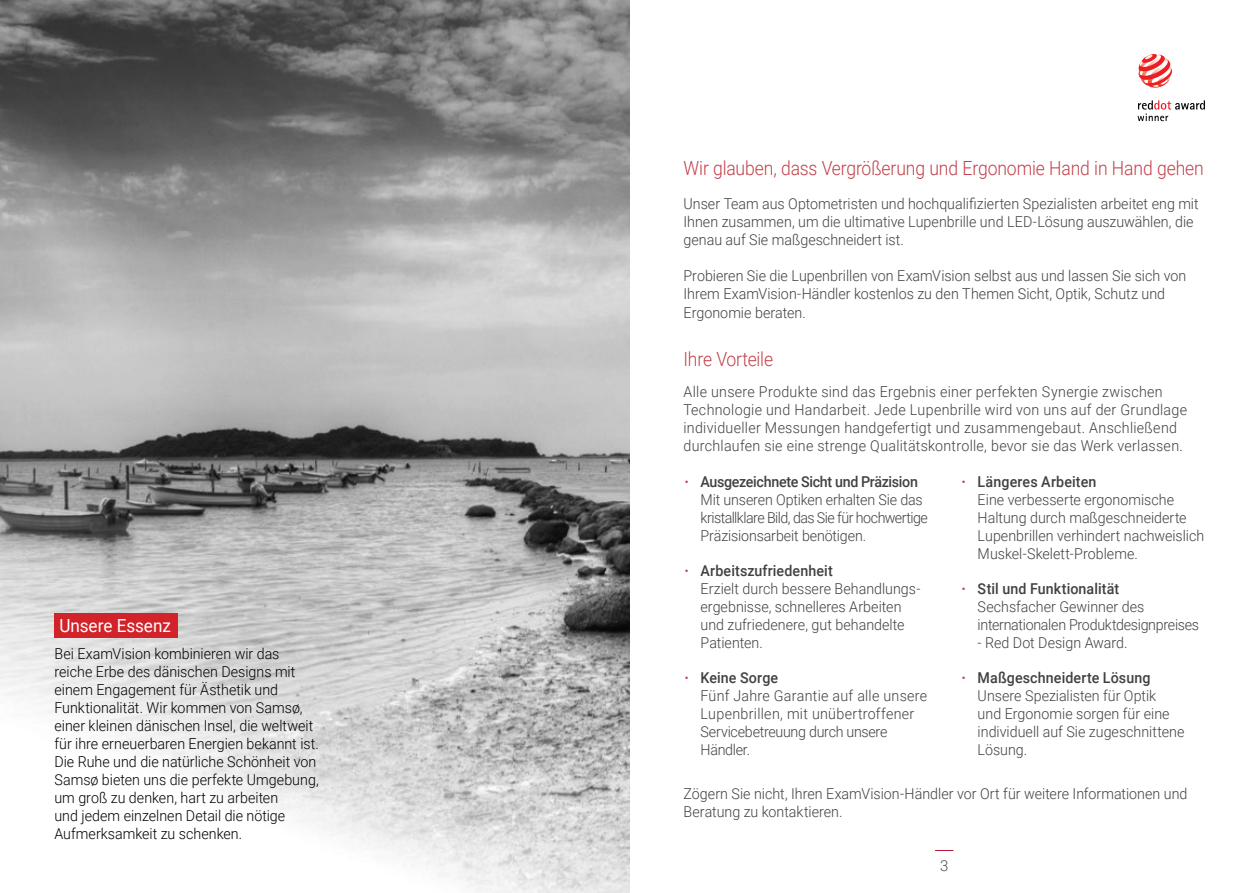
<style>
.page{position:relative;width:1259px;height:893px;background:#fff}
.page>*{position:absolute;margin:0;border:0;box-sizing:border-box;transform-origin:0 0}
.t1{font:300 19.5px "Roboto";letter-spacing:-.005em;color:#c1404a;scale:.9 1}
.t2{font:18px "Roboto";letter-spacing:-.005em;color:#fff;scale:.95 1}
.t3{font:300 15px/18px "Roboto";color:#414042;scale:.95 1}
.t4{font:300 15px/18px "Roboto";color:#000;scale:.95 1}
.t5{font:300 15px/18px "Roboto";letter-spacing:.02em;color:#414042;scale:.95 1}
.t6{font:300 15px "Roboto";color:#4d4d4f}
.s1{font-weight:500}
</style>
<div class="page">
<svg style="left:935px;top:850px;width:18px;height:1px"></svg>
<img style="left:0;top:0;width:629px;height:893px">
<div style="left:54px;top:613px;width:124px;height:25px;background:#d2232a"></div>
<svg style="left:1137px;top:100px;width:68px;height:21px"></svg>
<svg style="left:1138px;top:54px;width:34px;height:34px"></svg>
<p class="t2" style="left:59px;top:613px;width:119px">Unsere Essenz</p>
<p class="t4" style="left:54px;top:644px;width:280px">Bei ExamVision kombinieren wir das reiche Erbe des dänischen Designs mit einem Engagement für Ästhetik und Funktionalität. Wir kommen von Samsø, einer kleinen dänischen Insel, die weltweit für ihre erneuerbaren Energien bekannt ist.<br>Die Ruhe und die natürliche Schönheit von Samsø bieten uns die perfekte Umgebung, um groß zu denken, hart zu arbeiten<br>und jedem einzelnen Detail die nötige Aufmerksamkeit zu schenken.</p>
<h1 class="t1" style="left:683px;top:154px;width:580px">Wir glauben, dass Vergrößerung und Ergonomie Hand in Hand gehen</h1>
<p class="t3" style="left:683px;top:195px;width:544px">Unser Team aus Optometristen und hochqualifizierten Spezialisten arbeitet eng mit<br>Ihnen zusammen, um die ultimative Lupenbrille und LED-Lösung auszuwählen, die genau auf Sie maßgeschneidert ist.</p>
<p class="t3" style="left:683px;top:267px;width:531px">Probieren Sie die Lupenbrillen von ExamVision selbst aus und lassen Sie sich von<br>Ihrem ExamVision-Händler kostenlos zu den Themen Sicht, Optik, Schutz und<br>Ergonomie beraten.</p>
<h1 class="t1" style="left:683px;top:346px;width:101px">Ihre Vorteile</h1>
<p class="t5" style="left:683px;top:382px;width:531px">Alle unsere Produkte sind das Ergebnis einer perfekten Synergie zwischen Technologie und Handarbeit. Jede Lupenbrille wird von uns auf der Grundlage individueller Messungen handgefertigt und zusammengebaut. Anschließend durchlaufen sie eine strenge Qualitätskontrolle, bevor sie das Werk verlassen.</p>
<p class="t3" style="left:700px;top:472px;width:241px;text-indent:-17px"><sup>.</sup> <span class="s1">Ausgezeichnete Sicht und Präzision </span>Mit unseren Optiken erhalten Sie das kristallklare Bild, das Sie für hochwertige Präzisionsarbeit benötigen.</p>
<p class="t3" style="left:700px;top:561px;width:233px;text-indent:-17px"><sup>.</sup> <span class="s1">Arbeitszufriedenheit<br></span>Erzielt durch bessere Behandlungs&shy;ergebnisse, schnelleres Arbeiten und zufriedenere, gut behandelte<br>Patienten.</p>
<p class="t3" style="left:700px;top:668px;width:240px;text-indent:-17px"><sup>.</sup> <span class="s1">Keine Sorge<br></span>Fünf Jahre Garantie auf alle unsere<br>Lupenbrillen, mit unübertroffener<br>Servicebetreuung durch unsere<br>Händler.</p>
<p class="t3" style="left:977px;top:472px;width:240px;text-indent:-17px"><sup>.</sup> <span class="s1">Längeres Arbeiten<br></span>Eine verbesserte ergonomische<br>Haltung durch maßgeschneiderte<br>Lupenbrillen verhindert nachweislich<br>Muskel-Skelett-Probleme.</p>
<p class="t3" style="left:977px;top:579px;width:234px;text-indent:-17px"><sup>.</sup> <span class="s1">Stil und Funktionalität<br></span>Sechsfacher Gewinner des internationalen Produktdesignpreises</p>
<p class="t3" style="left:977px;top:633px;width:159px">- Red Dot Design Award.</p>
<p class="t3" style="left:977px;top:668px;width:219px;text-indent:-17px"><sup>.</sup> <span class="s1">Maßgeschneiderte Lösung<br></span>Unsere Spezialisten für Optik<br>und Ergonomie sorgen für eine individuell auf Sie zugeschnittene<br>Lösung.</p>
<p class="t3" style="left:683px;top:784px;width:532px">Zögern Sie nicht, Ihren ExamVision-Händler vor Ort für weitere Informationen und<br>Beratung zu kontaktieren.</p>
<p class="t6" style="left:940px;top:855px;width:10px">3</p>
</div>
